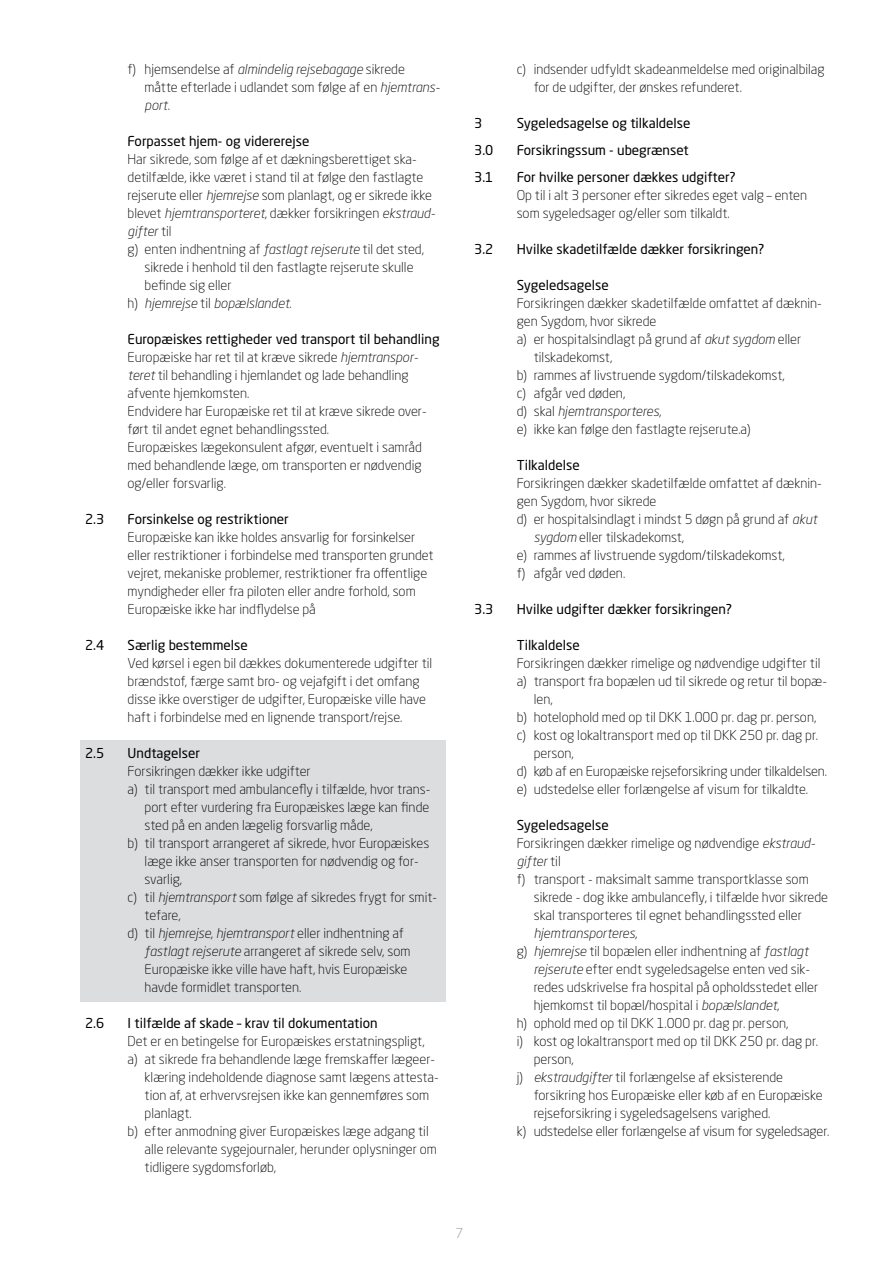
<style>
.page{position:relative;width:893px;height:1263px;background:#fff}
.page>*{position:absolute;margin:0;border:0;box-sizing:border-box;transform-origin:0 0}
.t1{font:300 13.5px/18px "Neo Sans W1 G";color:#000}
.t2{font:13.5px "Neo Sans W1 G";color:#000}
.t3{font:italic 300 13.5px/18px "Neo Sans Pro";color:#000}
.t4{font:300 13.5px "Neo Sans W1 G";color:#939598}
.s1{font-family:"Neo Sans Pro";font-style:italic}
.s2{font-family:"Neo Sans W1 G";font-style:normal}
.s3{font-weight:400}
</style>
<div class="page">
<div style="left:80px;top:740px;width:365px;height:262px;background:#dcddde"></div>
<p class="t1" style="left:145px;top:60px;width:297px;text-indent:-17px">f) hjemsendelse af <span class="s1">almindelig rejsebagage</span> sikrede måtte efterlade i udlandet som følge af en <span class="s1">hjemtrans-</span></p>
<p class="t3" style="left:145px;top:96px;width:27px">port<span class="s2">.</span></p>
<p class="t2" style="left:128px;top:133px;width:183px">Forpasset hjem- og vidererejse</p>
<p class="t1" style="left:128px;top:150px;width:306px">Har sikrede, som følge af et dækningsberettiget ska&shy;detilfælde, ikke været i stand til at følge den fastlagte rejserute eller <span class="s1">hjemrejse</span> som planlagt, og er sikrede ikke</p>
<p class="t3" style="left:128px;top:204px;width:309px"><span class="s2">blevet</span> hjemtransporteret<span class="s2">, dækker forsikringen</span> ekstraud&shy;gifter <span class="s2">til</span></p>
<p class="t1" style="left:145px;top:240px;width:281px;text-indent:-17px">g) enten indhentning af <span class="s1">fastlagt rejserute</span> til det sted, sikrede i henhold til den fastlagte rejserute skulle befinde sig eller</p>
<p class="t3" style="left:128px;top:294px;width:166px"><span class="s2">h)</span> hjemrejse <span class="s2">til</span> bopælslandet<span class="s2">.</span></p>
<p class="t1" style="left:128px;top:330px;width:313px"><span class="s3">Europæiskes rettigheder ved transport til behandling </span>Europæiske har ret til at kræve sikrede <span class="s1">hjemtranspor&shy;teret</span> til behandling i hjemlandet og lade behandling afvente hjemkomsten.<br>Endvidere har Europæiske ret til at kræve sikrede over&shy;ført til andet egnet behandlingssted.<br>Europæiskes lægekonsulent afgør, eventuelt i samråd med behandlende læge, om transporten er nødvendig og/eller forsvarlig.</p>
<p class="t2" style="left:85px;top:511px;width:21px">2.3</p>
<p class="t2" style="left:128px;top:511px;width:163px">Forsinkelse og restriktioner</p>
<p class="t1" style="left:128px;top:528px;width:308px">Europæiske kan ikke holdes ansvarlig for forsinkelser eller restriktioner i forbindelse med transporten grundet vejret, mekaniske problemer, restriktioner fra offentlige myndigheder eller fra piloten eller andre forhold, som Europæiske ikke har indflydelse på</p>
<p class="t2" style="left:85px;top:637px;width:21px">2.4</p>
<p class="t2" style="left:128px;top:637px;width:122px">Særlig bestemmelse</p>
<p class="t1" style="left:128px;top:654px;width:306px">Ved kørsel i egen bil dækkes dokumenterede udgifter til brændstof, færge samt bro- og vejafgift i det omfang disse ikke overstiger de udgifter, Europæiske ville have haft i forbindelse med en lignende transport/rejse.</p>
<p class="t2" style="left:85px;top:745px;width:21px">2.5</p>
<p class="t2" style="left:128px;top:745px;width:74px">Undtagelser</p>
<p class="t1" style="left:128px;top:762px;width:185px">Forsikringen dækker ikke udgifter</p>
<p class="t1" style="left:128px;top:780px;width:304px">a) til transport med ambulancefly i tilfælde, hvor trans-</p>
<p class="t1" style="left:145px;top:798px;width:286px">port efter vurdering fra Europæiskes læge kan finde</p>
<p class="t1" style="left:145px;top:816px;width:230px">sted på en anden lægelig forsvarlig måde,</p>
<p class="t1" style="left:128px;top:834px;width:303px">b) til transport arrangeret af sikrede, hvor Europæiskes</p>
<p class="t1" style="left:145px;top:852px;width:276px">læge ikke anser transporten for nødvendig og for-</p>
<p class="t1" style="left:145px;top:870px;width:39px">svarlig,</p>
<p class="t1" style="left:128px;top:888px;width:311px">c) til <span class="s1">hjemtransport</span> som følge af sikredes frygt for smit-</p>
<p class="t1" style="left:145px;top:906px;width:38px">tefare,</p>
<p class="t1" style="left:128px;top:924px;width:278px">d) til <span class="s1">hjemrejse</span>, <span class="s1">hjemtransport</span> eller indhentning af</p>
<p class="t1" style="left:145px;top:942px;width:267px"><span class="s1">fastlagt rejserute</span> arrangeret af sikrede selv, som</p>
<p class="t1" style="left:145px;top:960px;width:264px">Europæiske ikke ville have haft, hvis Europæiske</p>
<p class="t1" style="left:145px;top:978px;width:158px">havde formidlet transporten.</p>
<p class="t2" style="left:85px;top:1015px;width:21px">2.6</p>
<p class="t2" style="left:128px;top:1015px;width:251px">I tilfælde af skade – krav til dokumentation</p>
<p class="t1" style="left:128px;top:1032px;width:299px">Det er en betingelse for Europæiskes erstatningspligt,</p>
<p class="t1" style="left:128px;top:1050px;width:309px">a) at sikrede fra behandlende læge fremskaffer lægeer-</p>
<p class="t1" style="left:145px;top:1068px;width:296px">klæring indeholdende diagnose samt lægens attesta-</p>
<p class="t1" style="left:145px;top:1086px;width:286px">tion af, at erhvervsrejsen ikke kan gennemføres som</p>
<p class="t1" style="left:145px;top:1104px;width:49px">planlagt.</p>
<p class="t1" style="left:128px;top:1122px;width:303px">b) efter anmodning giver Europæiskes læge adgang til</p>
<p class="t1" style="left:145px;top:1140px;width:294px">alle relevante sygejournaler, herunder oplysninger om</p>
<p class="t1" style="left:145px;top:1158px;width:133px">tidligere sygdomsforløb,</p>
<p class="t1" style="left:534px;top:60px;width:293px;text-indent:-17px">c) indsender udfyldt skadeanmeldelse med originalbilag for de udgifter, der ønskes refunderet.</p>
<p class="t2" style="left:474px;top:115px;width:10px">3</p>
<p class="t2" style="left:517px;top:115px;width:175px">Sygeledsagelse og tilkaldelse</p>
<p class="t2" style="left:474px;top:142px;width:21px">3.0</p>
<p class="t2" style="left:517px;top:142px;width:173px">Forsikringssum - ubegrænset</p>
<p class="t2" style="left:474px;top:169px;width:21px">3.1</p>
<p class="t2" style="left:517px;top:169px;width:221px">For hvilke personer dækkes udgifter?</p>
<p class="t1" style="left:517px;top:186px;width:292px">Op til i alt 3 personer efter sikredes eget valg – enten som sygeledsager og/eller som tilkaldt.</p>
<p class="t2" style="left:474px;top:241px;width:21px">3.2</p>
<p class="t2" style="left:517px;top:241px;width:249px">Hvilke skadetilfælde dækker forsikringen?</p>
<p class="t2" style="left:517px;top:277px;width:94px">Sygeledsagelse</p>
<p class="t1" style="left:517px;top:294px;width:307px">Forsikringen dækker skadetilfælde omfattet af dæknin-</p>
<p class="t1" style="left:517px;top:312px;width:141px">gen Sygdom, hvor sikrede</p>
<p class="t1" style="left:517px;top:330px;width:286px">a) er hospitalsindlagt på grund af <span class="s1">akut sygdom</span> eller</p>
<p class="t1" style="left:534px;top:348px;width:80px">tilskadekomst,</p>
<p class="t1" style="left:517px;top:366px;width:270px">b) rammes af livstruende sygdom/tilskadekomst,</p>
<p class="t1" style="left:517px;top:384px;width:110px">c) afgår ved døden,</p>
<p class="t3" style="left:517px;top:402px;width:146px"><span class="s2">d) skal</span> hjemtransporteres<span class="s2">,</span></p>
<p class="t1" style="left:517px;top:420px;width:236px">e) ikke kan følge den fastlagte rejserute.a)</p>
<p class="t2" style="left:517px;top:457px;width:64px">Tilkaldelse</p>
<p class="t1" style="left:517px;top:474px;width:307px">Forsikringen dækker skadetilfælde omfattet af dæknin-</p>
<p class="t1" style="left:517px;top:492px;width:141px">gen Sygdom, hvor sikrede</p>
<p class="t1" style="left:517px;top:510px;width:302px">d) er hospitalsindlagt i mindst 5 døgn på grund af <span class="s1">akut</span></p>
<p class="t1" style="left:534px;top:528px;width:152px"><span class="s1">sygdom</span> eller tilskadekomst,</p>
<p class="t1" style="left:517px;top:546px;width:270px">e) rammes af livstruende sygdom/tilskadekomst,</p>
<p class="t1" style="left:517px;top:564px;width:110px">f) afgår ved døden.</p>
<p class="t2" style="left:474px;top:601px;width:21px">3.3</p>
<p class="t2" style="left:517px;top:601px;width:217px">Hvilke udgifter dækker forsikringen?</p>
<p class="t2" style="left:517px;top:637px;width:64px">Tilkaldelse</p>
<p class="t1" style="left:517px;top:654px;width:305px">Forsikringen dækker rimelige og nødvendige udgifter til</p>
<p class="t1" style="left:517px;top:672px;width:312px">a) transport fra bopælen ud til sikrede og retur til bopæ-</p>
<p class="t1" style="left:534px;top:690px;width:20px">len,</p>
<p class="t1" style="left:517px;top:708px;width:301px">b) hotelophold med op til DKK 1.000 pr. dag pr. person,</p>
<p class="t1" style="left:517px;top:726px;width:303px">c) kost og lokaltransport med op til DKK 250 pr. dag pr.</p>
<p class="t1" style="left:534px;top:744px;width:42px">person,</p>
<p class="t1" style="left:517px;top:762px;width:312px">d) køb af en Europæiske rejseforsikring under tilkaldelsen.</p>
<p class="t1" style="left:517px;top:780px;width:293px">e) udstedelse eller forlængelse af visum for tilkaldte.</p>
<p class="t1" style="left:517px;top:816px;width:300px"><span class="s3">Sygeledsagelse<br></span>Forsikringen dækker rimelige og nødvendige <span class="s1">ekstraud-</span></p>
<p class="t3" style="left:517px;top:852px;width:46px">gifter <span class="s2">til</span></p>
<p class="t1" style="left:534px;top:870px;width:296px;text-indent:-17px">f) transport - maksimalt samme transportklasse som sikrede - dog ikke ambulancefly, i tilfælde hvor sikrede skal transporteres til egnet behandlingssted eller</p>
<p class="t3" style="left:534px;top:924px;width:105px">hjemtransporteres<span class="s2">,</span></p>
<p class="t1" style="left:517px;top:942px;width:293px">g) <span class="s1">hjemrejse</span> til bopælen eller indhentning af <span class="s1">fastlagt</span></p>
<p class="t1" style="left:534px;top:960px;width:278px"><span class="s1">rejserute</span> efter endt sygeledsagelse enten ved sik-</p>
<p class="t1" style="left:534px;top:978px;width:286px">redes udskrivelse fra hospital på opholdsstedet eller</p>
<p class="t1" style="left:534px;top:996px;width:247px">hjemkomst til bopæl/hospital i <span class="s1">bopælslandet</span>,</p>
<p class="t1" style="left:517px;top:1014px;width:273px">h) ophold med op til DKK 1.000 pr. dag pr. person,</p>
<p class="t1" style="left:517px;top:1032px;width:303px">i) kost og lokaltransport med op til DKK 250 pr. dag pr.</p>
<p class="t1" style="left:534px;top:1050px;width:42px">person,</p>
<p class="t1" style="left:517px;top:1068px;width:268px">j) <span class="s1">ekstraudgifter</span> til forlængelse af eksisterende</p>
<p class="t1" style="left:534px;top:1086px;width:290px">forsikring hos Europæiske eller køb af en Europæiske</p>
<p class="t1" style="left:534px;top:1104px;width:238px">rejseforsikring i sygeledsagelsens varighed.</p>
<p class="t1" style="left:517px;top:1122px;width:314px">k) udstedelse eller forlængelse af visum for sygeledsager.</p>
<p class="t4" style="left:455px;top:1224px;width:9px">7</p>
</div>
